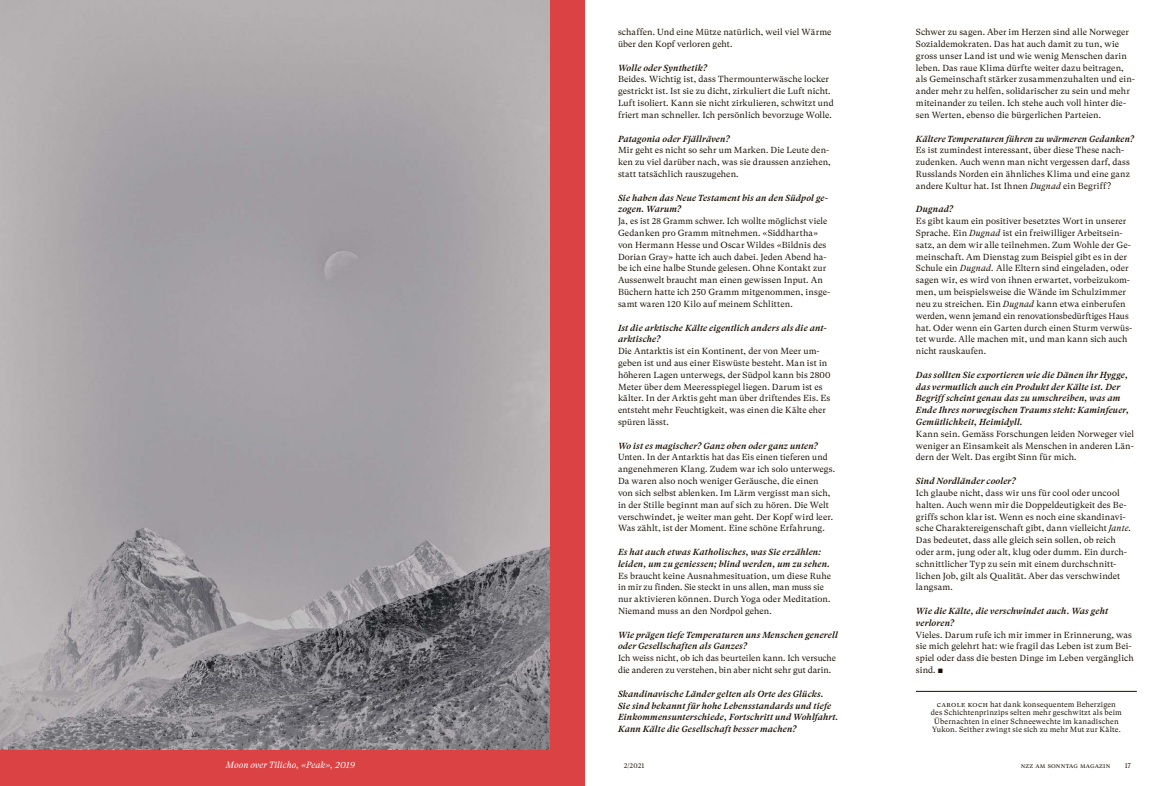
<style>
.page{position:relative;width:1168px;height:786px;background:#fff}
.page>*{position:absolute;margin:0;border:0;box-sizing:border-box;transform-origin:0 0}
.t1{font:italic 9px "GT Super Text";letter-spacing:.005em;color:#fff}
.t2{font:8.8px/11.8px "GT Super Text";letter-spacing:.005em;color:#1c0f00}
.t3{font:italic 500 8.8px/11.8px "GT Super Text";letter-spacing:.015em;color:#1c0f00}
.t4{font:7.5px/8.3px "GT Super Text";letter-spacing:.02em;color:#1c0f00;text-align:center}
.t5{font:6.9px "GT Super Text";letter-spacing:.025em;color:#1c0f00}
.s1{font-style:italic}
.s2{font-family:"Sharp Grotesk Book 20";font-size:6.1px}
</style>
<div class="page">
<div style="left:0;top:0;width:584px;height:785px;background:#db4244"></div>
<img style="left:0;top:0;width:550px;height:749px">
<hr style="left:916px;top:690px;width:221px;height:1px;background:#1c0f00">
<p class="t2" style="left:618px;top:26px;width:215px">schaffen. Und eine Mütze natürlich, weil viel Wärme über den Kopf verloren geht.</p>
<p class="t3" style="left:618px;top:62px;width:90px">Wolle oder Synthetik?</p>
<p class="t2" style="left:618px;top:74px;width:217px">Beides. Wichtig ist, dass Thermounterwäsche locker gestrickt ist. Ist sie zu dicht, zirkuliert die Luft nicht.<br>Luft isoliert. Kann sie nicht zirkulieren, schwitzt und friert man schneller. Ich persönlich bevorzuge Wolle.</p>
<p class="t3" style="left:618px;top:133px;width:113px">Patagonia oder Fjällräven?</p>
<p class="t2" style="left:618px;top:144px;width:214px">Mir geht es nicht so sehr um Marken. Die Leute den&shy;ken zu viel darüber nach, was sie draussen anziehen, statt tatsächlich rauszugehen.</p>
<p class="t3" style="left:618px;top:192px;width:212px">Sie haben das Neue Testament bis an den Südpol ge&shy;zogen. Warum?</p>
<p class="t2" style="left:618px;top:215px;width:214px">Ja, es ist 28 Gramm schwer. Ich wollte möglichst viele Gedanken pro Gramm mitnehmen. «Siddhartha» von Hermann Hesse und Oscar Wildes «Bildnis des Dorian Gray» hatte ich auch dabei. Jeden Abend ha&shy;be ich eine halbe Stunde gelesen. Ohne Kontakt zur Aussenwelt braucht man einen gewissen Input. An Büchern hatte ich 250 Gramm mitgenommen, insge&shy;samt waren 120 Kilo auf meinem Schlitten.</p>
<p class="t3" style="left:618px;top:321px;width:210px">Ist die arktische Kälte eigentlich anders als die ant&shy;arktische?</p>
<p class="t2" style="left:618px;top:345px;width:214px">Die Antarktis ist ein Kontinent, der von Meer um&shy;geben ist und aus einer Eiswüste besteht. Man ist in höheren Lagen unterwegs, der Südpol kann bis 2800<br>Meter über dem Meeresspiegel liegen. Darum ist es kälter. In der Arktis geht man über driftendes Eis. Es entsteht mehr Feuchtigkeit, was einen die Kälte eher spüren lässt.</p>
<p class="t3" style="left:618px;top:439px;width:201px">Wo ist es magischer? Ganz oben oder ganz unten?</p>
<p class="t2" style="left:618px;top:451px;width:219px">Unten. In der Antarktis hat das Eis einen tieferen und angenehmeren Klang. Zudem war ich solo unterwegs.<br>Da waren also noch weniger Geräusche, die einen von sich selbst ablenken. Im Lärm vergisst man sich, in der Stille beginnt man auf sich zu hören. Die Welt verschwindet, je weiter man geht. Der Kopf wird leer.<br>Was zählt, ist der Moment. Eine schöne Erfahrung.</p>
<p class="t3" style="left:618px;top:546px;width:213px">Es hat auch etwas Katholisches, was Sie erzählen: leiden, um zu geniessen; blind werden, um zu sehen.</p>
<p class="t2" style="left:618px;top:569px;width:215px">Es braucht keine Ausnahmesituation, um diese Ruhe in mir zu finden. Sie steckt in uns allen, man muss sie nur aktivieren können. Durch Yoga oder Meditation.<br>Niemand muss an den Nordpol gehen.</p>
<p class="t3" style="left:618px;top:628px;width:221px">Wie prägen tiefe Temperaturen uns Menschen generell oder Gesellschaften als Ganzes?</p>
<p class="t2" style="left:618px;top:652px;width:219px">Ich weiss nicht, ob ich das beurteilen kann. Ich versuche die anderen zu verstehen, bin aber nicht sehr gut darin.</p>
<p class="t3" style="left:618px;top:687px;width:222px">Skandinavische Länder gelten als Orte des Glücks.<br>Sie sind bekannt für hohe Lebensstandards und tiefe Einkommensunterschiede, Fortschritt und Wohlfahrt.<br>Kann Kälte die Gesellschaft besser machen?</p>
<p class="t2" style="left:916px;top:26px;width:221px">Schwer zu sagen. Aber im Herzen sind alle Norweger Sozialdemokraten. Das hat auch damit zu tun, wie gross unser Land ist und wie wenig Menschen darin leben. Das raue Klima dürfte weiter dazu beitragen, als Gemeinschaft stärker zusammenzuhalten und ein&shy;ander mehr zu helfen, solidarischer zu sein und mehr miteinander zu teilen. Ich stehe auch voll hinter die&shy;sen Werten, ebenso die bürgerlichen Parteien.</p>
<p class="t3" style="left:916px;top:133px;width:220px">Kältere Temperaturen führen zu wärmeren Gedanken?</p>
<p class="t2" style="left:916px;top:144px;width:216px">Es ist zumindest interessant, über diese These nach&shy;zudenken. Auch wenn man nicht vergessen darf, dass Russlands Norden ein ähnliches Klima und eine ganz andere Kultur hat. Ist Ihnen <span class="s1">Dugnad</span> ein Begriff?</p>
<p class="t3" style="left:916px;top:203px;width:39px">Dugnad?</p>
<p class="t2" style="left:916px;top:215px;width:218px">Es gibt kaum ein positiver besetztes Wort in unserer Sprache. Ein <span class="s1">Dugnad</span> ist ein freiwilliger Arbeitsein&shy;satz, an dem wir alle teilnehmen. Zum Wohle der Ge&shy;meinschaft. Am Dienstag zum Beispiel gibt es in der Schule ein <span class="s1">Dugnad.</span> Alle Eltern sind eingeladen, oder sagen wir, es wird von ihnen erwartet, vorbeizukom&shy;men, um beispielsweise die Wände im Schulzimmer neu zu streichen. Ein <span class="s1">Dugnad</span> kann etwa einberufen werden, wenn jemand ein renovationsbedürftiges Haus hat. Oder wenn ein Garten durch einen Sturm verwüs&shy;tet wurde. Alle machen mit, und man kann sich auch nicht rauskaufen.</p>
<p class="t3" style="left:916px;top:369px;width:215px">Das sollten Sie exportieren wie die Dänen ihr Hygge, das vermutlich auch ein Produkt der Kälte ist. Der Begriff scheint genau das zu umschreiben, was am Ende Ihres norwegischen Traums steht: Kaminfeuer, Gemütlichkeit, Heimidyll.</p>
<p class="t2" style="left:916px;top:428px;width:220px;text-align:justify">Kann sein. Gemäss Forschungen leiden Norweger viel weniger an Einsamkeit als Menschen in anderen Län&shy;dern der Welt. Das ergibt Sinn für mich.</p>
<p class="t3" style="left:916px;top:475px;width:101px">Sind Nordländer cooler?</p>
<p class="t2" style="left:916px;top:487px;width:217px">Ich glaube nicht, dass wir uns für cool oder uncool halten. Auch wenn mir die Doppeldeutigkeit des Be&shy;griffs schon klar ist. Wenn es noch eine skandinavi&shy;sche Charaktereigenschaft gibt, dann vielleicht <span class="s1">Jante.<br></span>Das bedeutet, dass alle gleich sein sollen, ob reich oder arm, jung oder alt, klug oder dumm. Ein durch&shy;schnittlicher Typ zu sein mit einem durchschnitt&shy;lichen Job, gilt als Qualität. Aber das verschwindet langsam.</p>
<p class="t3" style="left:916px;top:605px;width:194px">Wie die Kälte, die verschwindet auch. Was geht verloren?</p>
<p class="t2" style="left:916px;top:628px;width:219px">Vieles. Darum rufe ich mir immer in Erinnerung, was sie mich gelehrt hat: wie fragil das Leben ist zum Bei&shy;spiel oder dass die besten Dinge im Leben vergänglich sind. <span class="s2">■</span></p>
<p class="t4" style="left:931px;top:700px;width:193px">Carole Koch hat dank konsequentem Beherzigen des Schichtenprinzips selten mehr geschwitzt als beim Übernachten in einer Schneewechte im kanadischen Yukon. Seither zwingt sie sich zu mehr Mut zur Kälte.</p>
<p class="t1" style="left:226px;top:759px;width:131px">Moon over Tilicho, «Peak», 2019</p>
<p class="t5" style="left:624px;top:760px;width:22px">2/2021</p>
<p class="t5" style="left:1021px;top:760px;width:91px">NZZ am Sonntag Magazin</p>
<p class="t5" style="left:1125px;top:760px;width:8px">17</p>
</div>
